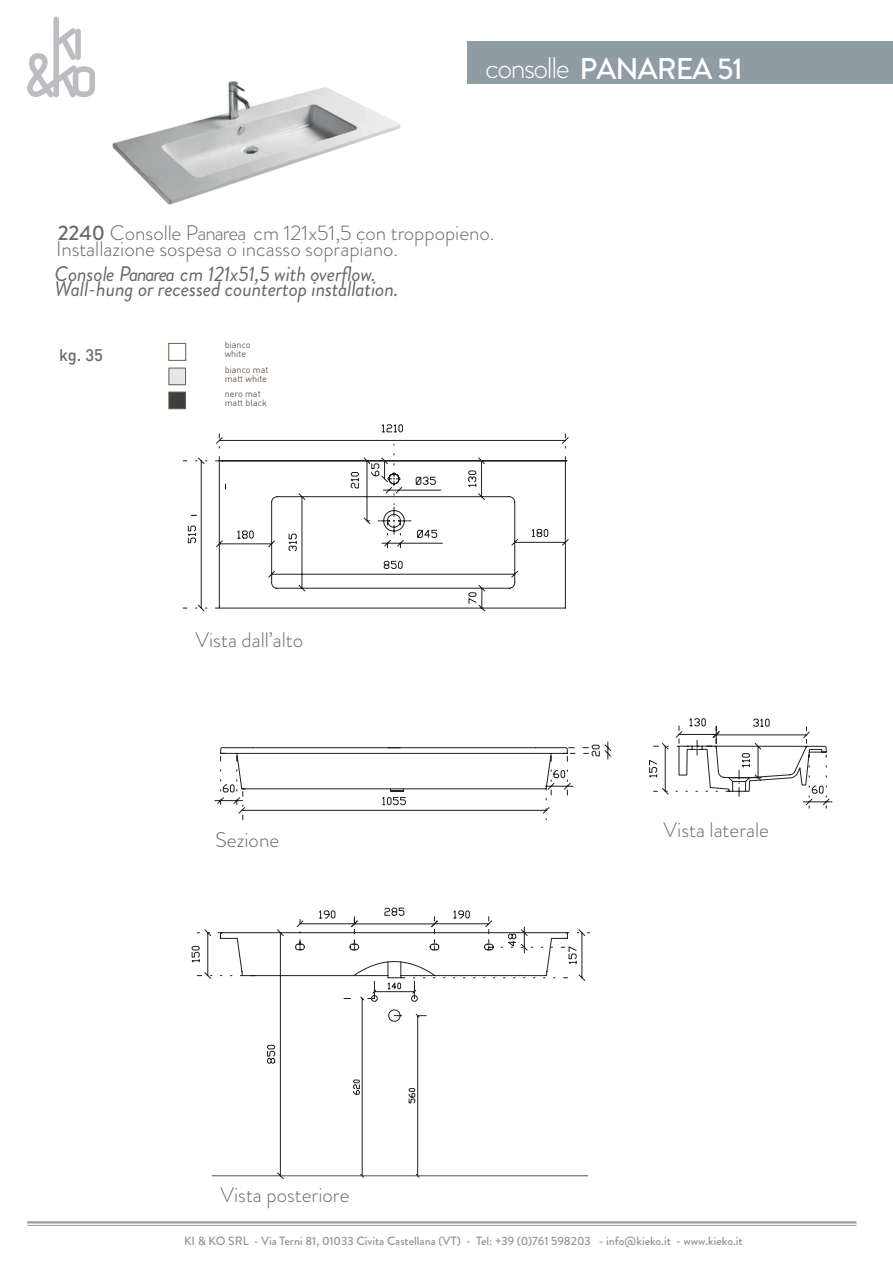
<style>
.page{position:relative;width:893px;height:1263px;background:#fff}
.page>*{position:absolute;margin:0;border:0;box-sizing:border-box;transform-origin:0 0}
.t1{font:500 30px "Brandon Grotesque";letter-spacing:-.03em;color:#fff}
.t2{font:300 21px/15.9px "Brandon Grotesque";color:#66696a}
.t3{font:italic 21px "Brandon Grotesque";letter-spacing:-.01em;color:#66696a}
.t4{font:500 16.5px "DIN";color:#6c6d70}
.t5{font:500 12px "Brandon Grotesque";color:#939598}
.t6{font:9px/9px "DIN";color:#685d49}
.s1{font-weight:300}
.s2{font-weight:500}
</style>
<div class="page">
<div style="left:468px;top:41px;width:425px;height:43px;background:#8f9ca4"></div>
<div style="left:169px;top:343px;width:17px;height:18px;background:#fff;border:1px solid #685d49"></div>
<div style="left:169px;top:368px;width:17px;height:17px;background:#e6e7e9;border:1px solid #685d49"></div>
<div style="left:169px;top:392px;width:17px;height:17px;background:#3e3e3f;border:1px solid #685d49"></div>
<hr style="left:27px;top:1221px;width:829px;height:2px;background:#949fa4">
<hr style="left:27px;top:1225px;width:829px;height:1px;background:#949fa4">
<svg style="left:27px;top:17px;width:68px;height:80px"></svg>
<img style="left:112px;top:81px;width:289px;height:124px">
<hr style="left:212px;top:1175px;width:376px;height:1px;background:#534f58">
<svg style="left:182px;top:424px;width:387px;height:185px"></svg>
<svg style="left:186px;top:443px;width:641px;height:536px"></svg>
<svg style="left:220px;top:457px;width:370px;height:722px"></svg>
<h1 class="t1" style="left:485px;top:48px;width:259px"><span class="s1">consolle</span> PANAREA 51</h1>
<p class="t2" style="left:56px;top:225px;width:440px"><span class="s2">2240</span> Consolle Panarea cm 121x51,5 con troppopieno.<br>Installazione sospesa o incasso soprapiano.</p>
<p class="t3" style="left:55px;top:260px;width:323px">Console Panarea cm 121x51,5 with overflow.</p>
<p class="t3" style="left:55px;top:274px;width:346px">Wall-hung or recessed countertop installation.</p>
<p class="t4" style="left:59px;top:344px;width:46px">kg. 35</p>
<p class="t6" style="left:225px;top:340px;width:28px">bianco white</p>
<p class="t6" style="left:225px;top:365px;width:45px">bianco mat matt white</p>
<p class="t6" style="left:225px;top:389px;width:44px">nero mat matt black</p>
<p class="t2" style="left:196px;top:632px;width:109px">Vista dall’alto</p>
<p class="t2" style="left:216px;top:832px;width:65px">Sezione</p>
<p class="t2" style="left:664px;top:822px;width:107px">Vista laterale</p>
<p class="t2" style="left:221px;top:1187px;width:130px">Vista posteriore</p>
<p class="t5" style="left:184px;top:1233px;width:560px">KI &amp; KO SRL - Via Terni 81, 01033 Civita Castellana (VT) - Tel: +39 (0)761 598203 - info@kieko.it - www.kieko.it</p>
</div>
